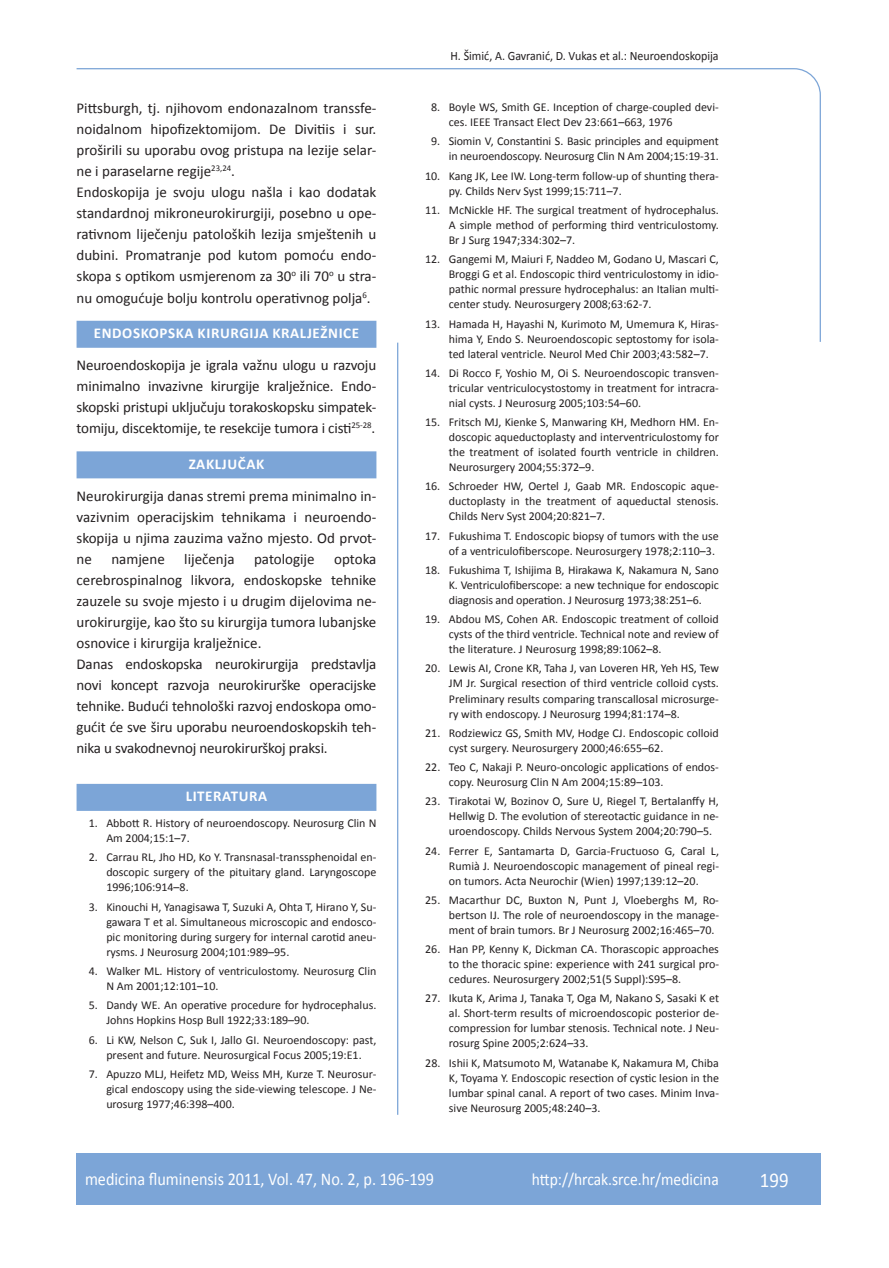
<style>
.page{position:relative;width:889px;height:1268px;background:#fff}
.page>*{position:absolute;margin:0;border:0;box-sizing:border-box;transform-origin:0 0}
.t1{font:21px "Calibri";color:#fff;scale:.9 1}
.t2{font:18px "Calibri";color:#fff;scale:.9 1}
.t3{font:17.25px "Calibri";color:#fff;scale:.9 1}
.t4{font:15px/21px "Calibri";color:#231f20}
.t5{font:700 15px "Calibri";letter-spacing:.04em;color:#fff}
.t6{font:12.75px "Calibri";color:#231f20;scale:.94 1}
.t7{font:12px/15px "Calibri";color:#231f20;text-align:justify}
</style>
<div class="page">
<svg style="left:76px;top:68px;width:745px;height:275px"></svg>
<hr style="left:397px;top:342px;width:1px;height:772px;background:#7ca5d7">
<div style="left:77px;top:1152px;width:744px;height:51px;background:#7ca5d7"></div>
<div style="left:77px;top:321px;width:299px;height:27px;background:#7ca5d7"></div>
<div style="left:77px;top:451px;width:299px;height:27px;background:#7ca5d7"></div>
<div style="left:77px;top:783px;width:299px;height:27px;background:#7ca5d7"></div>
<p class="t4" style="left:77px;top:97px;width:301px">Pittsburgh, tj. njihovom endonazalnom transsfe&shy;noidalnom hipofizektomijom. De Divitiis i sur. proširili su uporabu ovog pristupa na lezije selar&shy;ne i paraselarne regije<sup>23,24</sup>.<br>Endoskopija je svoju ulogu našla i kao dodatak standardnoj mikroneurokirurgiji, posebno u ope&shy;rativnom liječenju patoloških lezija smještenih u dubini. Promatranje pod kutom pomoću endo&shy;skopa s optikom usmjerenom za 30<sup>o</sup> ili 70<sup>o</sup> u stra&shy;nu omogućuje bolju kontrolu operativnog polja<sup>6</sup>.</p>
<p class="t5" style="left:94px;top:324px;width:267px">ENDOSKOPSKA KIRURGIJA KRALJEŽNICE</p>
<p class="t4" style="left:77px;top:354px;width:301px;text-align:justify">Neuroendoskopija je igrala važnu ulogu u razvoju minimalno invazivne kirurgije kralježnice. Endo&shy;skopski pristupi uključuju torakoskopsku simpatek&shy;tomiju, discektomije, te resekcije tumora i cisti<sup>25-28</sup>.</p>
<p class="t5" style="left:189px;top:454px;width:77px">ZAKLJUČAK</p>
<p class="t4" style="left:77px;top:484px;width:301px;text-align:justify">Neurokirurgija danas stremi prema minimalno in&shy;vazivnim operacijskim tehnikama i neuroendo&shy;skopija u njima zauzima važno mjesto. Od prvot&shy;ne</p>
<p class="t4" style="left:111px;top:547px;width:55px">namjene</p>
<p class="t4" style="left:184px;top:547px;width:52px">liječenja</p>
<p class="t4" style="left:254px;top:547px;width:62px">patologije</p>
<p class="t4" style="left:77px;top:547px;width:301px;text-indent:257px">optoka cerebrospinalnog likvora, endoskopske tehnike zauzele su svoje mjesto i u drugim dijelovima ne&shy;urokirurgije, kao što su kirurgija tumora lubanjske osnovice i kirurgija kralježnice.<br>Danas endoskopska neurokirurgija predstavlja novi koncept razvoja neurokirurške operacijske tehnike. Budući tehnološki razvoj endoskopa omo&shy;gućit će sve širu uporabu neuroendoskopskih teh&shy;nika u svakodnevnoj neurokirurškoj praksi.</p>
<p class="t5" style="left:186px;top:786px;width:83px">LITERATURA</p>
<p class="t7" style="left:106px;top:815px;width:272px;text-indent:-18px">1. Abbott R. History of neuroendoscopy. Neurosurg Clin N<br>Am 2004;15:1–7.</p>
<p class="t7" style="left:106px;top:849px;width:271px;text-indent:-18px">2. Carrau RL, Jho HD, Ko Y. Transnasal-transsphenoidal en&shy;doscopic surgery of the pituitary gland. Laryngoscope 1996;106:914–8.</p>
<p class="t7" style="left:106px;top:898px;width:271px;text-indent:-18px">3. Kinouchi H, Yanagisawa T, Suzuki A, Ohta T, Hirano Y, Su&shy;gawara T et al. Simultaneous microscopic and endosco&shy;pic monitoring during surgery for internal carotid aneu&shy;rysms. J Neurosurg 2004;101:989–95.</p>
<p class="t7" style="left:106px;top:962px;width:271px;text-indent:-18px">4. Walker ML. History of ventriculostomy. Neurosurg Clin<br>N Am 2001;12:101–10.</p>
<p class="t7" style="left:106px;top:997px;width:271px;text-indent:-18px">5. Dandy WE. An operative procedure for hydrocephalus.<br>Johns Hopkins Hosp Bull 1922;33:189–90.</p>
<p class="t7" style="left:89px;top:1031px;width:289px;text-align:center">6. Li KW, Nelson C, Suk I, Jallo GI. Neuroendoscopy: past, present and future. Neurosurgical Focus 2005;19:E1.</p>
<p class="t7" style="left:106px;top:1065px;width:271px;text-indent:-18px">7. Apuzzo MLJ, Heifetz MD, Weiss MH, Kurze T. Neurosur&shy;gical endoscopy using the side-viewing telescope. J Ne&shy;urosurg 1977;46:398–400.</p>
<p class="t6" style="left:450px;top:47px;width:287px">H. Šimić, A. Gavranić, D. Vukas et al.: Neuroendoskopija</p>
<p class="t7" style="left:449px;top:99px;width:271px;text-indent:-18px">8. Boyle WS, Smith GE. Inception of charge-coupled devi&shy;ces. IEEE Transact Elect Dev 23:661–663, 1976</p>
<p class="t7" style="left:431px;top:133px;width:289px;text-align:right">9. Siomin V, Constantini S. Basic principles and equipment in neuroendoscopy. Neurosurg Clin N Am 2004;15:19-31.</p>
<p class="t7" style="left:449px;top:167px;width:271px;text-indent:-24px">10. Kang JK, Lee IW. Long-term follow-up of shunting thera&shy;py. Childs Nerv Syst 1999;15:711–7.</p>
<p class="t7" style="left:449px;top:202px;width:272px;text-indent:-24px">11. McNickle HF. The surgical treatment of hydrocephalus.<br>A simple method of performing third ventriculostomy.<br>Br J Surg 1947;334:302–7.</p>
<p class="t7" style="left:449px;top:251px;width:271px;text-indent:-24px">12. Gangemi M, Maiuri F, Naddeo M, Godano U, Mascari C, Broggi G et al. Endoscopic third ventriculostomy in idio&shy;pathic normal pressure hydrocephalus: an Italian multi&shy;center study. Neurosurgery 2008;63:62-7.</p>
<p class="t7" style="left:449px;top:315px;width:271px;text-indent:-24px">13. Hamada H, Hayashi N, Kurimoto M, Umemura K, Hiras&shy;hima Y, Endo S. Neuroendoscopic septostomy for isola&shy;ted lateral ventricle. Neurol Med Chir 2003;43:582–7.</p>
<p class="t7" style="left:449px;top:364px;width:271px;text-indent:-24px">14. Di Rocco F, Yoshio M, Oi S. Neuroendoscopic transven&shy;tricular ventriculocystostomy in treatment for intracra&shy;nial cysts. J Neurosurg 2005;103:54–60.</p>
<p class="t7" style="left:449px;top:414px;width:272px;text-indent:-24px">15. Fritsch MJ, Kienke S, Manwaring KH, Medhorn HM. En&shy;doscopic aqueductoplasty and interventriculostomy for the treatment of isolated fourth ventricle in children.<br>Neurosurgery 2004;55:372–9.</p>
<p class="t7" style="left:449px;top:478px;width:271px;text-indent:-24px">16. Schroeder HW, Oertel J, Gaab MR. Endoscopic aque&shy;ductoplasty in the treatment of aqueductal stenosis.<br>Childs Nerv Syst 2004;20:821–7.</p>
<p class="t7" style="left:449px;top:527px;width:271px;text-indent:-24px">17. Fukushima T. Endoscopic biopsy of tumors with the use of a ventriculofiberscope. Neurosurgery 1978;2:110–3.</p>
<p class="t7" style="left:449px;top:561px;width:271px;text-indent:-24px">18. Fukushima T, Ishijima B, Hirakawa K, Nakamura N, Sano K. Ventriculofiberscope: a new technique for endoscopic diagnosis and operation. J Neurosurg 1973;38:251–6.</p>
<p class="t7" style="left:449px;top:611px;width:271px;text-indent:-24px">19. Abdou MS, Cohen AR. Endoscopic treatment of colloid cysts of the third ventricle. Technical note and review of the literature. J Neurosurg 1998;89:1062–8.</p>
<p class="t7" style="left:449px;top:660px;width:272px;text-indent:-24px">20. Lewis AI, Crone KR, Taha J, van Loveren HR, Yeh HS, Tew JM Jr. Surgical resection of third ventricle colloid cysts.<br>Preliminary results comparing transcallosal microsurge&shy;ry with endoscopy. J Neurosurg 1994;81:174–8.</p>
<p class="t7" style="left:449px;top:724px;width:271px;text-indent:-24px">21. Rodziewicz GS, Smith MV, Hodge CJ. Endoscopic colloid cyst surgery. Neurosurgery 2000;46:655–62.</p>
<p class="t7" style="left:449px;top:758px;width:271px;text-indent:-24px">22. Teo C, Nakaji P. Neuro-oncologic applications of endos&shy;copy. Neurosurg Clin N Am 2004;15:89–103.</p>
<p class="t7" style="left:449px;top:793px;width:271px;text-indent:-24px">23. Tirakotai W, Bozinov O, Sure U, Riegel T, Bertalanffy H, Hellwig D. The evolution of stereotactic guidance in ne&shy;uroendoscopy. Childs Nervous System 2004;20:790–5.</p>
<p class="t7" style="left:449px;top:842px;width:272px;text-indent:-24px">24. Ferrer E, Santamarta D, Garcia-Fructuoso G, Caral L, Rumià J. Neuroendoscopic management of pineal regi&shy;on tumors. Acta Neurochir (Wien) 1997;139:12–20.</p>
<p class="t7" style="left:449px;top:891px;width:271px;text-indent:-24px">25. Macarthur DC, Buxton N, Punt J, Vloeberghs M, Ro&shy;bertson IJ. The role of neuroendoscopy in the manage&shy;ment of brain tumors. Br J Neurosurg 2002;16:465–70.</p>
<p class="t7" style="left:449px;top:940px;width:271px;text-indent:-24px">26. Han PP, Kenny K, Dickman CA. Thorascopic approaches to the thoracic spine: experience with 241 surgical pro&shy;cedures. Neurosurgery 2002;51(5 Suppl):S95–8.</p>
<p class="t7" style="left:449px;top:990px;width:272px;text-indent:-24px">27. Ikuta K, Arima J, Tanaka T, Oga M, Nakano S, Sasaki K et al. Short-term results of microendoscopic posterior de&shy;compression for lumbar stenosis. Technical note. J Neu&shy;rosurg Spine 2005;2:624–33.</p>
<p class="t7" style="left:449px;top:1054px;width:271px;text-indent:-24px">28. Ishii K, Matsumoto M, Watanabe K, Nakamura M, Chiba K, Toyama Y. Endoscopic resection of cystic lesion in the lumbar spinal canal. A report of two cases. Minim Inva&shy;sive Neurosurg 2005;48:240–3.</p>
<h2 class="t2" style="left:85px;top:1167px;width:389px">medicina fluminensis 2011, Vol. 47, No. 2, p. 196-199</h2>
<h3 class="t3" style="left:532px;top:1168px;width:209px">http://hrcak.srce.hr/medicina</h3>
<h1 class="t1" style="left:760px;top:1166px;width:33px">199</h1>
</div>
